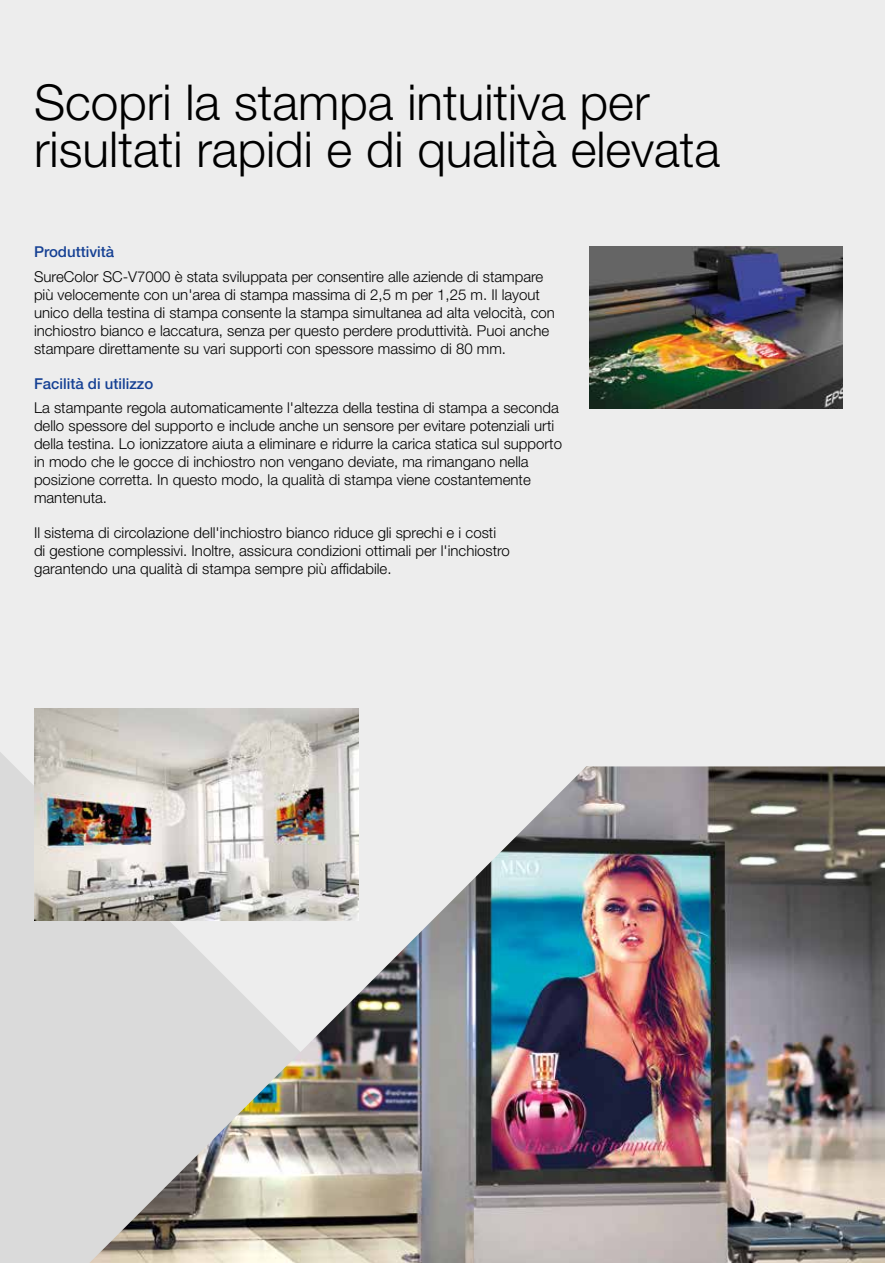
<style>
.page{position:relative;width:885px;height:1263px;background:#fff}
.page>*{position:absolute;margin:0;border:0;box-sizing:border-box;transform-origin:0 0}
.t1{font:300 49.5px/46.5px "Helvetica Neue LT Pro";color:#000}
.t2{font:300 15px/18px "Helvetica Neue LT Pro";color:#000}
.t3{font:500 15px "Helvetica Neue LT Pro";color:#164194}
</style>
<div class="page">
<div style="left:0;top:0;width:884px;height:1263px;background:#ededed"></div>
<div style="left:0;top:752px;width:359px;height:511px;background:#dadada"></div>
<img style="left:89px;top:766px;width:795px;height:497px">
<img style="left:590px;top:247px;width:252px;height:161px">
<img style="left:34px;top:708px;width:324px;height:213px">
<h1 class="t1" style="left:34px;top:78px;width:687px">Scopri la stampa intuitiva per risultati rapidi e di qualità elevata</h1>
<p class="t3" style="left:34px;top:243px;width:82px">Produttività</p>
<p class="t2" style="left:34px;top:267px;width:522px">SureColor SC-V7000 è stata sviluppata per consentire alle aziende di stampare più velocemente con un'area di stampa massima di 2,5 m per 1,25 m. Il layout unico della testina di stampa consente la stampa simultanea ad alta velocità, con inchiostro bianco e laccatura, senza per questo perdere produttività. Puoi anche stampare direttamente su vari supporti con spessore massimo di 80 mm.</p>
<p class="t3" style="left:34px;top:374px;width:121px">Facilità di utilizzo</p>
<p class="t2" style="left:34px;top:398px;width:529px">La stampante regola automaticamente l'altezza della testina di stampa a seconda dello spessore del supporto e include anche un sensore per evitare potenziali urti della testina. Lo ionizzatore aiuta a eliminare e ridurre la carica statica sul supporto in modo che le gocce di inchiostro non vengano deviate, ma rimangano nella posizione corretta. In questo modo, la qualità di stampa viene costantemente mantenuta.</p>
<p class="t2" style="left:34px;top:523px;width:477px">Il sistema di circolazione dell'inchiostro bianco riduce gli sprechi e i costi di gestione complessivi. Inoltre, assicura condizioni ottimali per l'inchiostro garantendo una qualità di stampa sempre più affidabile.</p>
</div>
